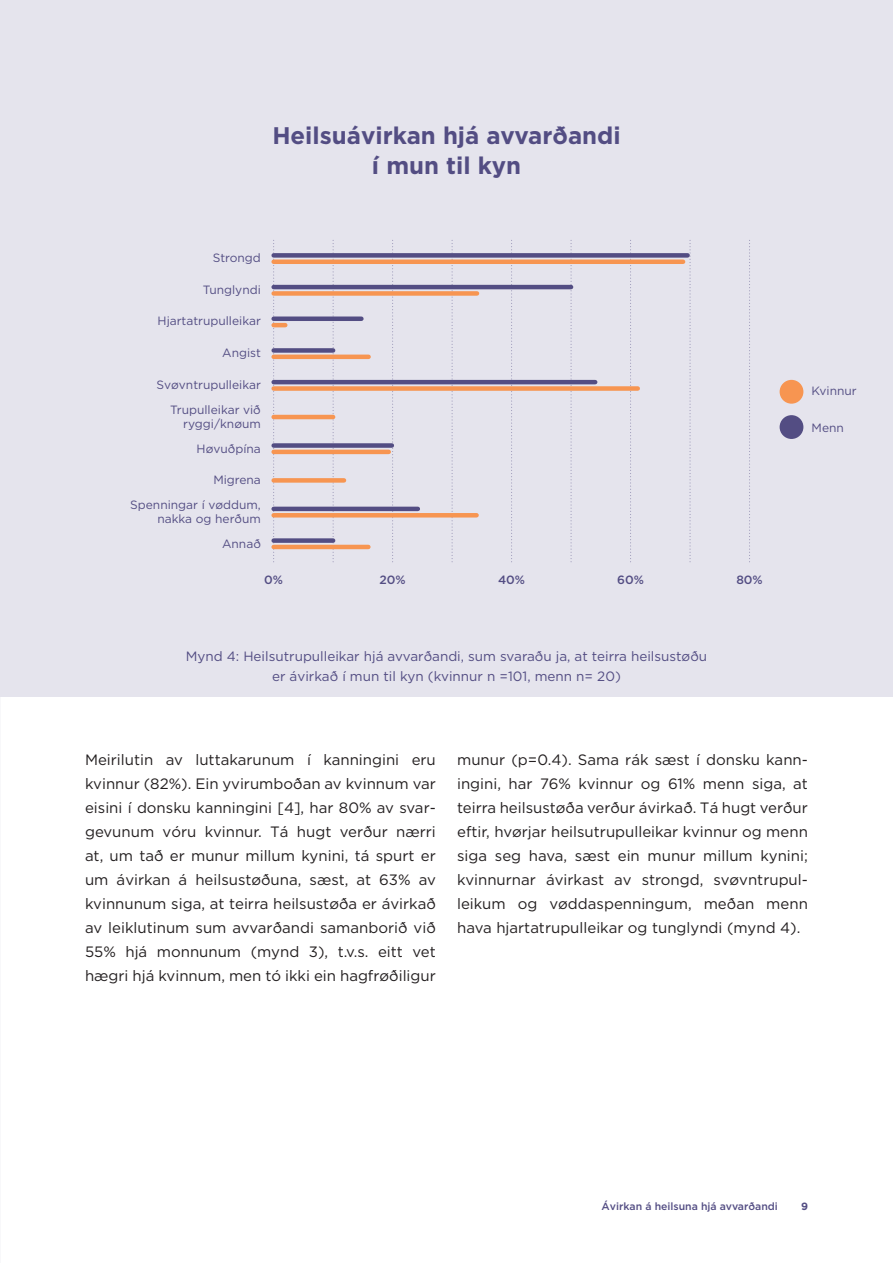
<style>
.page{position:relative;width:893px;height:1263px;background:#fff}
.page>*{position:absolute;margin:0;border:0;box-sizing:border-box;transform-origin:0 0}
.Heading_-_Grafar{font:700 24px/30px "Gotham";color:#534d83;text-align:center}
.t1{font:15px/24px "Gotham";color:#231f20;text-align:justify}
.Fragreiding_-_Grafar{font:13.5px/20.2px "Gotham";color:#534d83;text-align:center}
.t2{font:12px/24.6px "Gotham";color:#534d83;text-align:right}
.t3{font:500 12px "Gotham";color:#534d83}
.Kapittul{font:500 10.5px "Gotham";color:#534d83}
.t4{font:700 10.5px "Gotham";color:#534d83}
</style>
<div class="page">
<div style="left:0;top:0;width:893px;height:696px;background:#e5e4ed"></div>
<svg style="left:273px;top:240px;width:1px;height:322px"></svg>
<svg style="left:511px;top:240px;width:1px;height:322px"></svg>
<svg style="left:392px;top:240px;width:1px;height:322px"></svg>
<svg style="left:333px;top:240px;width:1px;height:322px"></svg>
<svg style="left:452px;top:240px;width:1px;height:322px"></svg>
<svg style="left:570px;top:240px;width:2px;height:322px"></svg>
<svg style="left:689px;top:240px;width:2px;height:322px"></svg>
<svg style="left:630px;top:240px;width:1px;height:322px"></svg>
<svg style="left:749px;top:240px;width:1px;height:322px"></svg>
<div style="left:274px;top:259px;width:409px;height:5px;background:#f79551"></div>
<div style="left:274px;top:253px;width:414px;height:5px;background:#534d83"></div>
<div style="left:274px;top:291px;width:203px;height:5px;background:#f79551"></div>
<hr style="left:274px;top:285px;width:297px;height:4px;background:#534d83">
<hr style="left:274px;top:323px;width:11px;height:4px;background:#f79551">
<div style="left:274px;top:316px;width:87px;height:5px;background:#534d83"></div>
<hr style="left:274px;top:355px;width:95px;height:4px;background:#f79551">
<div style="left:274px;top:348px;width:59px;height:5px;background:#534d83"></div>
<div style="left:274px;top:386px;width:364px;height:5px;background:#f79551"></div>
<hr style="left:274px;top:380px;width:321px;height:4px;background:#534d83">
<hr style="left:274px;top:415px;width:59px;height:4px;background:#f79551">
<hr style="left:274px;top:450px;width:115px;height:4px;background:#f79551">
<div style="left:274px;top:443px;width:118px;height:5px;background:#534d83"></div>
<div style="left:274px;top:478px;width:70px;height:5px;background:#f79551"></div>
<hr style="left:274px;top:513px;width:203px;height:4px;background:#f79551">
<hr style="left:274px;top:507px;width:144px;height:4px;background:#534d83">
<hr style="left:274px;top:545px;width:94px;height:4px;background:#f79551">
<div style="left:274px;top:538px;width:59px;height:5px;background:#534d83"></div>
<div style="left:780px;top:380px;width:23px;height:24px;background:#f79551;border-radius:50%"></div>
<div style="left:780px;top:415px;width:23px;height:24px;background:#534d83;border-radius:50%"></div>
<p class="Heading_-_Grafar" style="left:272px;top:120px;width:350px">Heilsuávirkan hjá avvarðandi í mun til kyn</p>
<p class="t2" style="left:213px;top:245px;width:50px">Strongd</p>
<p class="t2" style="left:203px;top:277px;width:60px">Tunglyndi</p>
<p class="t2" style="left:158px;top:309px;width:105px">Hjartatrupulleikar</p>
<p class="t2" style="left:222px;top:340px;width:40px">Angist</p>
<p class="t2" style="left:157px;top:372px;width:106px">Svøvntrupulleikar<br>Trupulleikar við</p>
<p class="t2" style="left:183px;top:411px;width:79px">ryggi/knøum<br>Høvuðpína</p>
<p class="t2" style="left:130px;top:467px;width:132px">Migrena<br>Spenningar í vøddum,</p>
<p class="t2" style="left:157px;top:506px;width:105px">nakka og herðum<br>Annað</p>
<p class="t3" style="left:264px;top:573px;width:20px">0%</p>
<p class="t3" style="left:379px;top:573px;width:28px">20%</p>
<p class="t3" style="left:498px;top:573px;width:29px">40%</p>
<p class="t3" style="left:617px;top:573px;width:28px">60%</p>
<p class="t3" style="left:736px;top:573px;width:28px">80%</p>
<p class="Fragreiding_-_Grafar" style="left:186px;top:646px;width:523px">Mynd 4: Heilsutrupulleikar hjá avvarðandi, sum svaraðu ja, at teirra heilsustøðu er ávirkað í mun til kyn (kvinnur n =101, menn n= 20)</p>
<p class="t2" style="left:812px;top:378px;width:47px">Kvinnur</p>
<p class="t2" style="left:812px;top:415px;width:34px">Menn</p>
<p class="t1" style="left:85px;top:747px;width:352px">Meirilutin av luttakarunum í kanningini eru kvinnur (82%). Ein yvirumboðan av kvinnum var eisini í donsku kanningini [4], har 80% av svar&shy;gevunum vóru kvinnur. Tá hugt verður nærri at, um tað er munur millum kynini, tá spurt er um ávirkan á heilsustøðuna, sæst, at 63% av kvinnunum siga, at teirra heilsustøða er ávirkað av leiklutinum sum avvarðandi samanborið við 55% hjá monnunum (mynd 3), t.v.s. eitt vet hægri hjá kvinnum, men tó ikki ein hagfrøðiligur</p>
<p class="t1" style="left:457px;top:747px;width:352px">munur (p=0.4). Sama rák sæst í donsku kann&shy;ingini, har 76% kvinnur og 61% menn siga, at teirra heilsustøða verður ávirkað. Tá hugt verður eftir, hvørjar heilsutrupulleikar kvinnur og menn siga seg hava, sæst ein munur millum kynini; kvinnurnar ávirkast av strongd, svøvntrupul&shy;leikum og vøddaspenningum, meðan menn hava hjartatrupulleikar og tunglyndi (mynd 4).</p>
<p class="Kapittul" style="left:602px;top:1201px;width:178px">Ávirkan á heilsuna hjá avvarðandi</p>
<p class="t4" style="left:801px;top:1200px;width:8px">9</p>
</div>
